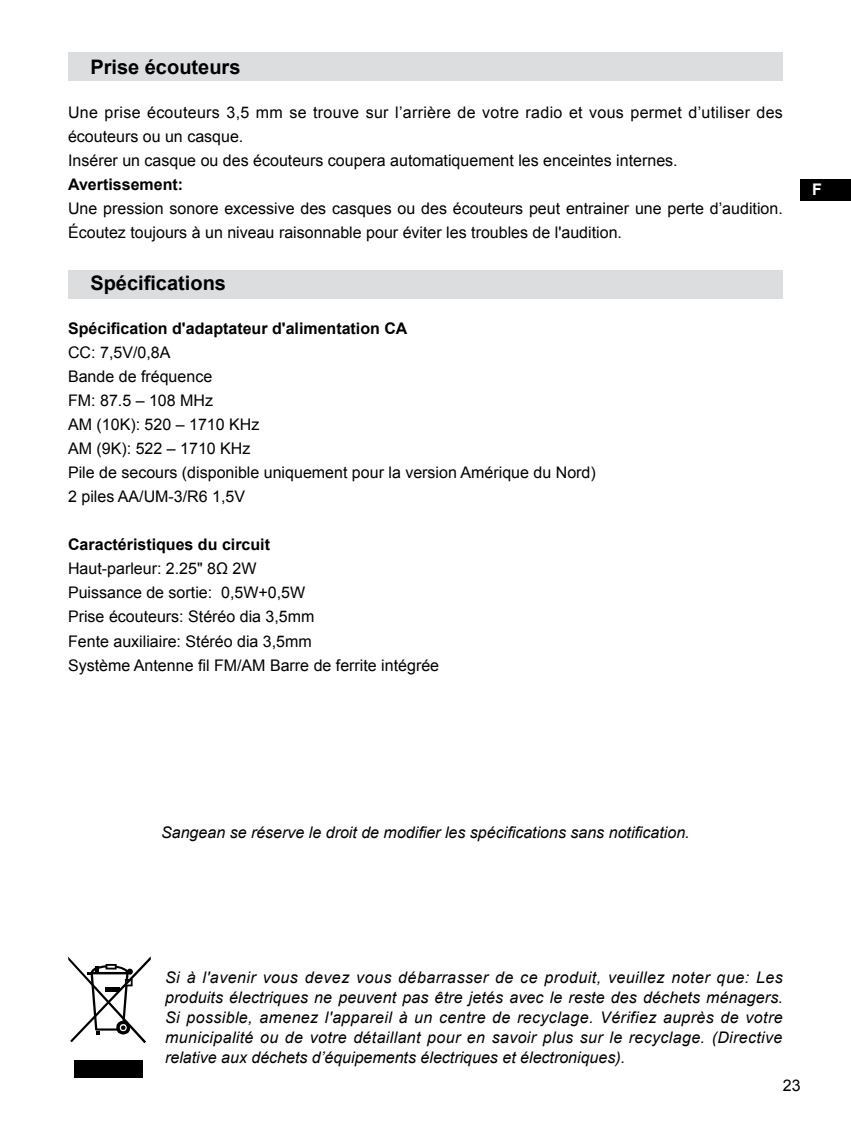
<style>
.page{position:relative;width:851px;height:1134px;background:#fff}
.page>*{position:absolute;margin:0;border:0;box-sizing:border-box;transform-origin:0 0}
.t1{font:700 20px "Arial";color:#000}
.t2{font:16px/24px "Arial";color:#000}
.t3{font:italic 16px/20px "Arial";color:#000;text-align:justify}
.t4{font:700 16px "Arial";color:#000}
.t5{font:700 16px "Arial";color:#fff}
</style>
<div class="page">
<div style="left:800px;top:179px;width:50px;height:21px;background:#000"></div>
<div style="left:68px;top:270px;width:714px;height:29px;background:#dcddde"></div>
<div style="left:68px;top:52px;width:714px;height:29px;background:#dcddde"></div>
<svg style="left:68px;top:956px;width:83px;height:87px"></svg>
<div style="left:75px;top:1060px;width:68px;height:17px;background:#000"></div>
<p class="t1" style="left:90px;top:54px;width:152px">Prise écouteurs</p>
<p class="t2" style="left:68px;top:101px;width:716px">Une prise écouteurs 3,5 mm se trouve sur l’arrière de votre radio et vous permet d’utiliser des écouteurs ou un casque.<br>Insérer un casque ou des écouteurs coupera automatiquement les enceintes internes.</p>
<p class="t4" style="left:68px;top:174px;width:116px">Avertissement:</p>
<p class="t2" style="left:68px;top:197px;width:716px">Une pression sonore excessive des casques ou des écouteurs peut entrainer une perte d’audition.<br>Écoutez toujours à un niveau raisonnable pour éviter les troubles de l'audition.</p>
<p class="t1" style="left:90px;top:270px;width:137px">Spécifications</p>
<p class="t4" style="left:68px;top:318px;width:341px">Spécification d'adaptateur d'alimentation CA</p>
<p class="t2" style="left:68px;top:341px;width:529px">CC: 7,5V/0,8A<br>Bande de fréquence<br>FM: 87.5 – 1 08 MHz<br>AM (10K): 520 – 1710 KHz<br>AM (9K): 522 – 1710 KHz<br>Pile de secours (disponible uniquement pour la version Amérique du Nord)<br>2 piles AA/UM-3/R6 1,5V</p>
<p class="t4" style="left:68px;top:534px;width:203px">Caractéristiques du circuit</p>
<p class="t2" style="left:68px;top:557px;width:372px">Haut-parleur: 2.25" 8Ω 2W<br>Puissance de sortie: 0,5W+0,5W<br>Prise écouteurs: Stéréo dia 3,5mm<br>Fente auxiliaire: Stéréo dia 3,5mm<br>Système Antenne fil FM/AM Barre de ferrite intégrée</p>
<p class="t5" style="left:811px;top:179px;width:11px">F</p>
<p class="t3" style="left:161px;top:822px;width:530px">Sangean se réserve le droit de modifier les spécifications sans notification.</p>
<p class="t3" style="left:165px;top:967px;width:619px">Si à l'avenir vous devez vous débarrasser de ce produit, veuillez noter que: Les produits électriques ne peuvent pas être jetés avec le reste des déchets ménagers.<br>Si possible, amenez l'appareil à un centre de recyclage. Vérifiez auprès de votre municipalité ou de votre détaillant pour en savoir plus sur le recyclage. (Directive relative aux déchets d’équipements électriques et électroniques).</p>
<p class="t2" style="left:782px;top:1073px;width:19px">23</p>
</div>
